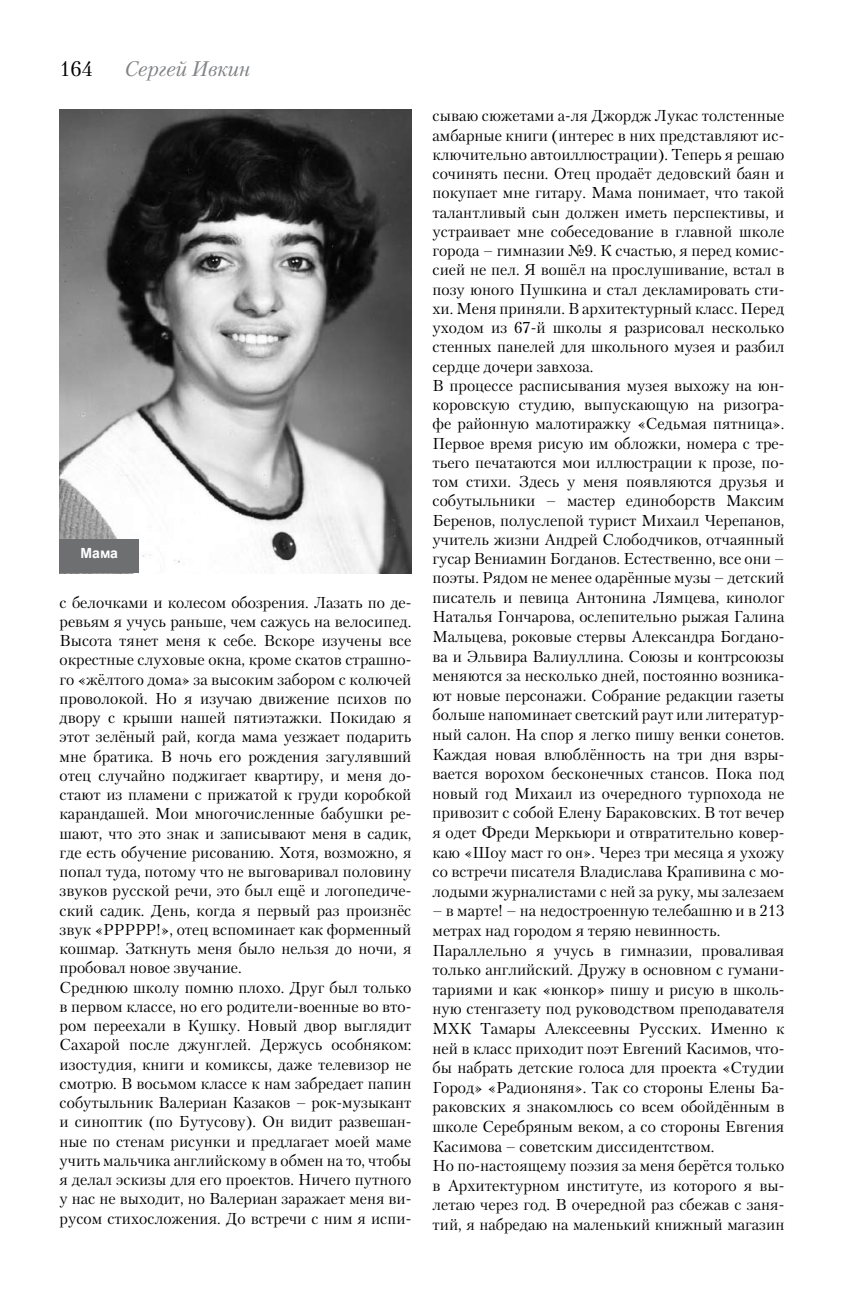
<style>
.page{position:relative;width:844px;height:1290px;background:#fff}
.page>*{position:absolute;margin:0;border:0;box-sizing:border-box;transform-origin:0 0}
.t1{font:italic 21px "Petersburg C";color:#808285}
.t2{font:21px "Petersburg C";color:#000}
.t3{font:15.75px/19.4px "Petersburg C";color:#000}
.t4{font:700 14px "Arial";color:#fff}
</style>
<div class="page">
<img style="left:60px;top:109px;width:351px;height:464px">
<div style="left:60px;top:539px;width:79px;height:34px;background:#6d6f71"></div>
<h1 class="t2" style="left:60px;top:56px;width:35px">164</h1>
<h1 class="t1" style="left:124px;top:56px;width:127px">Сергей Ивкин</h1>
<p class="t4" style="left:80px;top:544px;width:39px">Мама</p>
<p class="t3" style="left:60px;top:592px;width:353px">с белочками и колесом обозрения. Лазать по де&shy;ревьям я учусь раньше, чем сажусь на велосипед.<br>Высота тянет меня к себе. Вскоре изучены все окрестные слуховые окна, кроме скатов страшно&shy;го «жёлтого дома» за высоким забором с колючей проволокой. Но я изучаю движение психов по двору с крыши нашей пятиэтажки. Покидаю я этот зелёный рай, когда мама уезжает подарить мне братика. В ночь его рождения загулявший отец случайно поджигает квартиру, и меня до&shy;стают из пламени с прижатой к груди коробкой карандашей. Мои многочисленные бабушки ре&shy;шают, что это знак и записывают меня в садик, где есть обучение рисованию. Хотя, возможно, я попал туда, потому что не выговаривал половину звуков русской речи, это был ещё и логопедиче&shy;ский садик. День, когда я первый раз произнёс звук «РРРРР!», отец вспоминает как форменный кошмар. Заткнуть меня было нельзя до ночи, я пробовал новое звучание.<br>Среднюю школу помню плохо. Друг был только в первом классе, но его родители-военные во вто&shy;ром переехали в Кушку. Новый двор выглядит Сахарой после джунглей. Держусь особняком: изостудия, книги и комиксы, даже телевизор не смотрю. В восьмом классе к нам забредает папин собутыльник Валериан Казаков – рок-музыкант и синоптик (по Бутусову). Он видит развешан&shy;ные по стенам рисунки и предлагает моей маме учить мальчика английскому в обмен на то, чтобы я делал эскизы для его проектов. Ничего путного у нас не выходит, но Валериан заражает меня ви&shy;русом стихосложения. До встречи с ним я испи-</p>
<p class="t3" style="left:432px;top:106px;width:353px">сываю сюжетами а-ля Джордж Лукас толстенные амбарные книги (интерес в них представляют ис&shy;ключительно автоиллюстрации). Теперь я решаю сочинять песни. Отец продаёт дедовский баян и покупает мне гитару. Мама понимает, что такой талантливый сын должен иметь перспективы, и устраивает мне собеседование в главной школе города – гимназии №9. К счастью, я перед комис&shy;сией не пел. Я вошёл на прослушивание, встал в позу юного Пушкина и стал декламировать сти&shy;хи. Меня приняли. В архитектурный класс. Перед уходом из 67-й школы я разрисовал несколько стенных панелей для школьного музея и разбил сердце дочери завхоза.<br>В процессе расписывания музея выхожу на юн&shy;коровскую студию, выпускающую на ризогра&shy;фе районную малотиражку «Седьмая пятница».<br>Первое время рисую им обложки, номера с тре&shy;тьего печатаются мои иллюстрации к прозе, по&shy;том стихи. Здесь у меня появляются друзья и собутыльники – мастер единоборств Максим Беренов, полуслепой турист Михаил Черепанов, учитель жизни Андрей Слободчиков, отчаянный гусар Вениамин Богданов. Естественно, все они – поэты. Рядом не менее одарённые музы – детский писатель и певица Антонина Лямцева, кинолог Наталья Гончарова, ослепительно рыжая Галина Мальцева, роковые стервы Александра Богдано&shy;ва и Эльвира Валиуллина. Союзы и контрсоюзы меняются за несколько дней, постоянно возника&shy;ют новые персонажи. Собрание редакции газеты больше напоминает светский раут или литератур&shy;ный салон. На спор я легко пишу венки сонетов.<br>Каждая новая влюблённость на три дня взры&shy;вается ворохом бесконечных стансов. Пока под новый год Михаил из очередного турпохода не привозит с собой Елену Бараковских. В тот вечер я одет Фреди Меркьюри и отвратительно ковер&shy;каю «Шоу маст го он». Через три месяца я ухожу со встречи писателя Владислава Крапивина с мо&shy;лодыми журналистами с ней за руку, мы залезаем</p>
<p class="t3" style="left:432px;top:901px;width:353px">– в марте! – на недостроенную телебашню и в 213 метрах над городом я теряю невинность.<br>Параллельно я учусь в гимназии, проваливая только английский. Дружу в основном с гумани&shy;тариями и как «юнкор» пишу и рисую в школь&shy;ную стенгазету под руководством преподавателя МХК Тамары Алексеевны Русских. Именно к ней в класс приходит поэт Евгений Касимов, что&shy;бы набрать детские голоса для проекта «Студии Город» «Радионяня». Так со стороны Елены Ба&shy;раковских я знакомлюсь со всем обойдённым в школе Серебряным веком, а со стороны Евгения Касимова – советским диссидентством.<br>Но по-настоящему поэзия за меня берётся только в Архитектурном институте, из которого я вы&shy;летаю через год. В очередной раз сбежав с заня&shy;тий, я набредаю на маленький книжный магазин</p>
</div>
